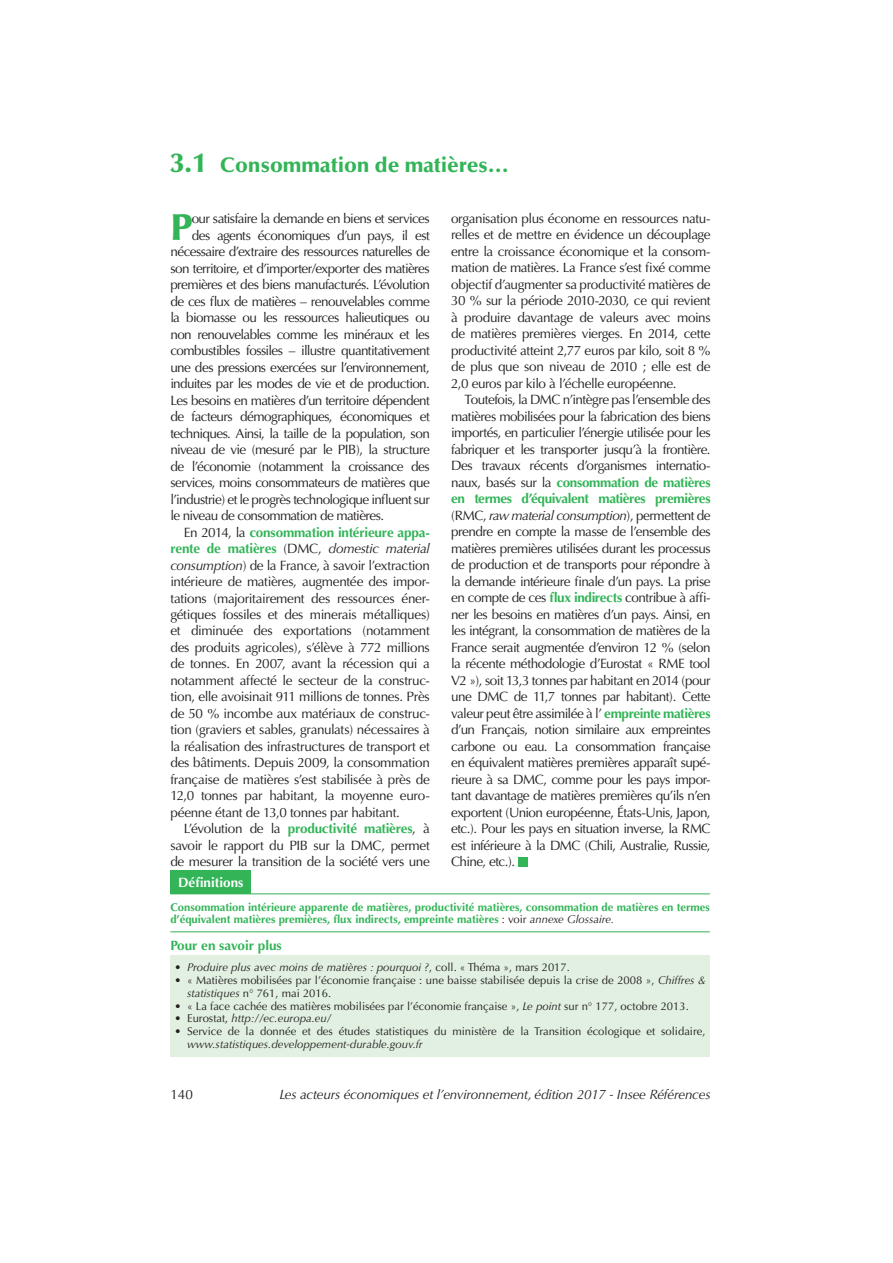
<style>
.page{position:relative;width:893px;height:1263px;background:#fff}
.page>*{position:absolute;margin:0;border:0;box-sizing:border-box;transform-origin:0 0}
.t1{font:900 37.35px "Optima";color:#32b457}
.t2{font:900 21px "Optima";color:#32b457}
.t3{font:13.5px/16.5px "Optima";letter-spacing:-.035em;color:#231f20;text-align:justify}
.t4{font:italic 13.5px "Optima";letter-spacing:-.015em;color:#231f20}
.t5{font:700 13.5px "Optima";letter-spacing:-.015em;color:#32b457}
.t6{font:700 13.5px "Optima";color:#fff}
.t7{font:11.25px/12.8px "Optima";color:#231f20}
.t8{font:700 11.25px/12.8px "Optima";color:#32b457}
.t9{font:italic 11.25px "Optima";color:#231f20}
.s1{font-size:27px}
.s2{font-weight:400;color:#231f20}
.s3{font-weight:700;font-style:normal;color:#32b457}
.s4{font-style:normal}
.s5{font-style:italic}
.s6{font-weight:700;color:#32b457}
.s7{font-weight:400;font-style:italic;color:#231f20}
</style>
<div class="page">
<div style="left:170px;top:870px;width:81px;height:24px;background:#32b457"></div>
<div style="left:170px;top:955px;width:540px;height:101px;background:#e1f0e0"></div>
<hr style="left:170px;top:894px;width:81px;height:1px;background:#32b457">
<hr style="left:251px;top:894px;width:459px;height:1px;background:#32b457">
<hr style="left:170px;top:931px;width:81px;height:1px;background:#32b457">
<hr style="left:251px;top:931px;width:459px;height:1px;background:#32b457">
<div style="left:518px;top:857px;width:9px;height:10px;background:#32b457"></div>
<h2 class="t2" style="left:170px;top:153px;width:340px"><span class="s1">3.1</span> Consommation de matières...</h2>
<h1 class="t1" style="left:170px;top:205px;width:24px">P</h1>
<p class="t3" style="left:192px;top:210px;width:240px">our satisfaire la demande en biens et services</p>
<p class="t3" style="left:192px;top:227px;width:240px">des agents économiques d’un pays, il est</p>
<p class="t3" style="left:170px;top:243px;width:261px">nécessaire d’extraire des ressources naturelles de</p>
<p class="t3" style="left:170px;top:260px;width:261px">son territoire, et d’importer/exporter des matières</p>
<p class="t3" style="left:170px;top:276px;width:261px">premières et des biens manufacturés. L’évolution</p>
<p class="t3" style="left:170px;top:293px;width:261px">de ces flux de matières – renouvelables comme</p>
<p class="t3" style="left:170px;top:309px;width:261px">la biomasse ou les ressources halieutiques ou</p>
<p class="t3" style="left:170px;top:326px;width:261px">non renouvelables comme les minéraux et les</p>
<p class="t3" style="left:170px;top:342px;width:261px">combustibles fossiles – illustre quantitativement</p>
<p class="t3" style="left:170px;top:359px;width:261px">une des pressions exercées sur l’environnement,</p>
<p class="t3" style="left:170px;top:375px;width:261px">induites par les modes de vie et de production.</p>
<p class="t3" style="left:170px;top:392px;width:261px">Les besoins en matières d’un territoire dépendent</p>
<p class="t3" style="left:170px;top:408px;width:261px">de facteurs démographiques, économiques et</p>
<p class="t3" style="left:170px;top:425px;width:261px">techniques. Ainsi, la taille de la population, son</p>
<p class="t3" style="left:170px;top:441px;width:261px">niveau de vie (mesuré par le PIB), la structure</p>
<p class="t3" style="left:170px;top:458px;width:261px">de l’économie (notamment la croissance des</p>
<p class="t3" style="left:170px;top:474px;width:261px">services, moins consommateurs de matières que</p>
<p class="t3" style="left:170px;top:491px;width:261px">l’industrie) et le progrès technologique influent sur</p>
<p class="t3" style="left:170px;top:507px;width:215px">le niveau de consommation de matières.</p>
<p class="t5" style="left:184px;top:524px;width:247px"><span class="s2">En 2014, la</span> consommation intérieure appa-</p>
<p class="t4" style="left:170px;top:541px;width:261px"><span class="s3">rente de matières</span> <span class="s4">(DMC,</span> domestic material</p>
<p class="t3" style="left:170px;top:557px;width:261px"><span class="s5">consumption</span>) de la France, à savoir l’extraction</p>
<p class="t3" style="left:170px;top:573px;width:261px">intérieure de matières, augmentée des impor-</p>
<p class="t3" style="left:170px;top:590px;width:261px">tations (majoritairement des ressources éner-</p>
<p class="t3" style="left:170px;top:606px;width:261px">gétiques fossiles et des minerais métalliques)</p>
<p class="t3" style="left:170px;top:623px;width:261px">et diminuée des exportations (notamment</p>
<p class="t3" style="left:170px;top:639px;width:261px">des produits agricoles), s’élève à 772 millions</p>
<p class="t3" style="left:170px;top:656px;width:261px">de tonnes. En 2007, avant la récession qui a</p>
<p class="t3" style="left:170px;top:672px;width:261px">notamment affecté le secteur de la construc-</p>
<p class="t3" style="left:170px;top:689px;width:261px">tion, elle avoisinait 911 millions de tonnes. Près</p>
<p class="t3" style="left:170px;top:705px;width:261px">de 50 % incombe aux matériaux de construc-</p>
<p class="t3" style="left:170px;top:722px;width:261px">tion (graviers et sables, granulats) nécessaires à</p>
<p class="t3" style="left:170px;top:738px;width:261px">la réalisation des infrastructures de transport et</p>
<p class="t3" style="left:170px;top:755px;width:261px">des bâtiments. Depuis 2009, la consommation</p>
<p class="t3" style="left:170px;top:771px;width:261px">française de matières s’est stabilisée à près de</p>
<p class="t3" style="left:170px;top:788px;width:261px">12,0 tonnes par habitant, la moyenne euro-</p>
<p class="t3" style="left:170px;top:804px;width:231px">péenne étant de 13,0 tonnes par habitant.</p>
<p class="t5" style="left:184px;top:821px;width:247px"><span class="s2">L’évolution de la</span> productivité matières<span class="s2">, à</span></p>
<p class="t3" style="left:170px;top:837px;width:261px">savoir le rapport du PIB sur la DMC, permet</p>
<p class="t3" style="left:170px;top:854px;width:261px">de mesurer la transition de la société vers une</p>
<p class="t3" style="left:451px;top:210px;width:261px">organisation plus économe en ressources natu&shy;relles et de mettre en évidence un découplage entre la croissance économique et la consom&shy;mation de matières. La France s’est fixé comme objectif d’augmenter sa productivité matières de 30 % sur la période 2010-2030, ce qui revient à produire davantage de valeurs avec moins de matières premières vierges. En 2014, cette productivité atteint 2,77 euros par kilo, soit 8 % de plus que son niveau de 2010 ; elle est de 2,0 euros par kilo à l’échelle européenne.</p>
<p class="t3" style="left:451px;top:392px;width:261px;text-indent:14px">Toutefois, la DMC n’intègre pas l’ensemble des matières mobilisées pour la fabrication des biens importés, en particulier l’énergie utilisée pour les fabriquer et les transporter jusqu’à la frontière.<br>Des travaux récents d’organismes internatio&shy;naux, basés sur la <span class="s6">consommation de matières en termes d’équivalent matières premières </span>(RMC, <span class="s5">raw material consumption</span>), permettent de prendre en compte la masse de l’ensemble des matières premières utilisées durant les processus de production et de transports pour répondre à la demande intérieure finale d’un pays. La prise en compte de ces <span class="s6">flux indirects</span> contribue à affi&shy;ner les besoins en matières d’un pays. Ainsi, en les intégrant, la consommation de matières de la France serait augmentée d’environ 12 % (selon la récente méthodologie d’Eurostat « RME tool V2 »), soit 13,3 tonnes par habitant en 2014 (pour une DMC de 11,7 tonnes par habitant). Cette valeur peut être assimilée à l’ <span class="s6">empreinte matières </span>d’un Français, notion similaire aux empreintes carbone ou eau. La consommation française en équivalent matières premières apparaît supé&shy;rieure à sa DMC, comme pour les pays impor&shy;tant davantage de matières premières qu’ils n’en exportent (Union européenne, États-Unis, Japon, etc.). Pour les pays en situation inverse, la RMC est inférieure à la DMC (Chili, Australie, Russie, Chine, etc.).</p>
<p class="t6" style="left:178px;top:874px;width:67px">Définitions</p>
<p class="t8" style="left:170px;top:901px;width:541px">Consommation intérieure apparente de matières, productivité matières, consommation de matières en termes d’équivalent matières premières, flux indirects, empreinte matières <span class="s2">: voir</span> <span class="s7">annexe Glossaire.</span></p>
<p class="t5" style="left:170px;top:938px;width:113px">Pour en savoir plus</p>
<p class="t9" style="left:175px;top:961px;width:397px"><span class="s4">•</span> Produire plus avec moins de matières : pourquoi ?<span class="s4">, coll. « Théma », mars 2017.</span></p>
<p class="t7" style="left:187px;top:974px;width:520px;text-indent:-12px">• « Matières mobilisées par l’économie française : une baisse stabilisée depuis la crise de 2008 », <span class="s5">Chiffres &amp; statistiques</span> n° 761, mai 2016.</p>
<p class="t7" style="left:175px;top:1000px;width:515px">• « La face cachée des matières mobilisées par l’économie française », <span class="s5">Le point</span> sur n° 177, octobre 2013.</p>
<p class="t9" style="left:175px;top:1012px;width:158px"><span class="s4">• Eurostat,</span> http://ec.europa.eu/</p>
<p class="t7" style="left:175px;top:1025px;width:532px">• Service de la donnée et des études statistiques du ministère de la Transition écologique et solidaire,</p>
<p class="t9" style="left:187px;top:1038px;width:237px">www.statistiques.developpement-durable.gouv.fr</p>
<p class="t3" style="left:170px;top:1086px;width:24px">140</p>
<p class="t4" style="left:279px;top:1087px;width:432px">Les acteurs économiques et l’environnement, édition 2017 - Insee Références</p>
</div>
